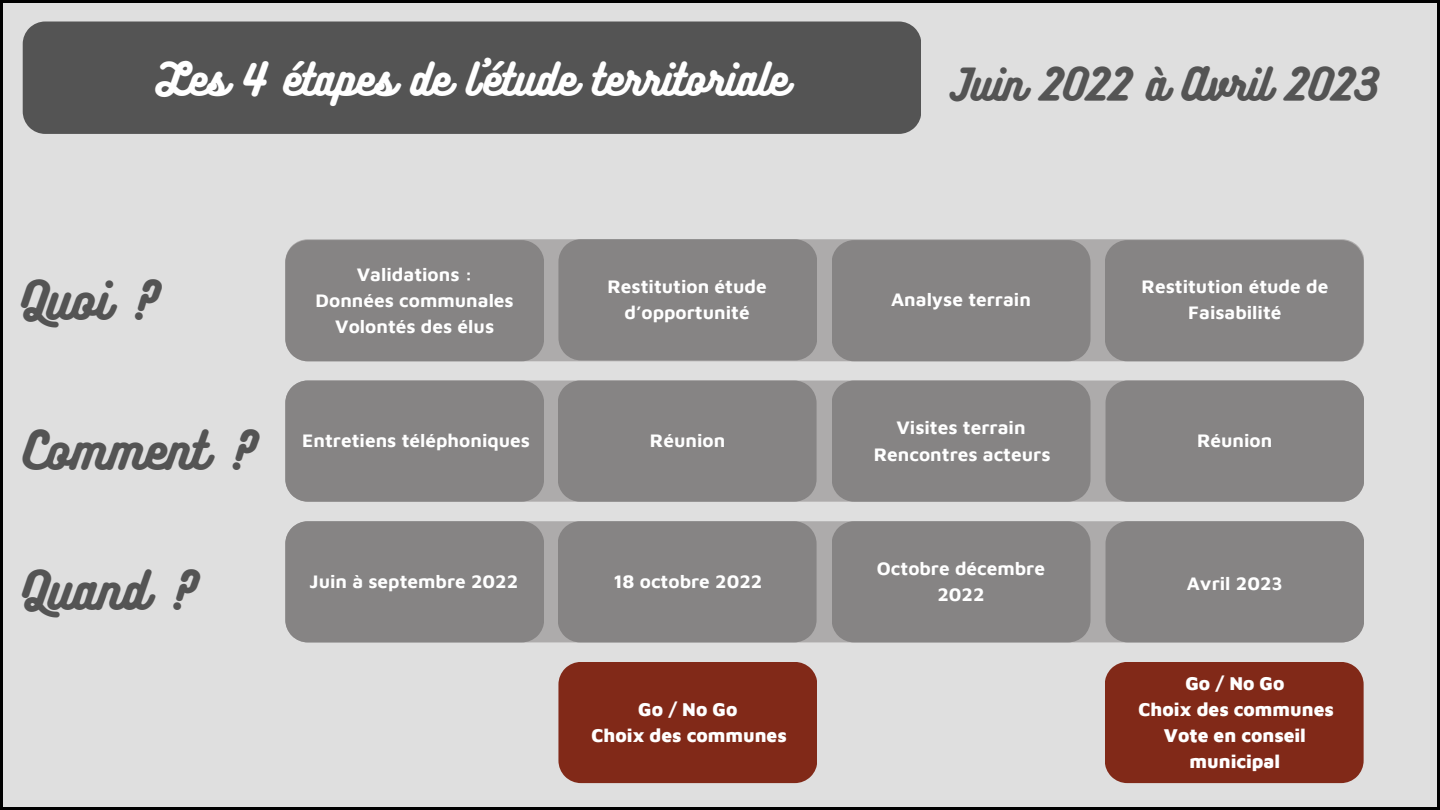
<style>
.page{position:relative;width:1440px;height:810px;background:#dfdfdf}
.page>*{position:absolute;margin:0;border:0;box-sizing:border-box;transform-origin:0 0}
.t1{font:47px "Bukhari Script";color:#545454}
.t2{font:40px "Bukhari Script";color:#fff}
.t3{font:40px "Bukhari Script";color:#545454}
.t4{font:700 19px/26.2px "Maven Pro";color:#fff;text-align:center}
.t5{font:900 19px "Maven Pro";color:#fff}
</style>
<div class="page">
<div style="left:23px;top:22px;width:898px;height:112px;background:#545454"></div>
<div style="left:544px;top:521px;width:562px;height:121px;background:#adabab"></div>
<svg style="left:285px;top:239px;width:1079px;height:122px;background:#adacac"></svg>
<div style="left:544px;top:381px;width:562px;height:121px;background:#adabab"></div>
<div style="left:285px;top:240px;width:259px;height:121px;background:#868484"></div>
<div style="left:558px;top:239px;width:259px;height:121px;background:#868484"></div>
<div style="left:832px;top:240px;width:258px;height:121px;background:#868484"></div>
<div style="left:285px;top:381px;width:259px;height:121px;background:#868484"></div>
<div style="left:558px;top:381px;width:258px;height:121px;background:#868484"></div>
<div style="left:832px;top:381px;width:258px;height:121px;background:#868484"></div>
<div style="left:558px;top:521px;width:258px;height:121px;background:#868484"></div>
<div style="left:285px;top:521px;width:259px;height:121px;background:#868484"></div>
<div style="left:832px;top:521px;width:258px;height:121px;background:#868484"></div>
<div style="left:1106px;top:521px;width:258px;height:121px;background:#868484"></div>
<div style="left:1106px;top:381px;width:258px;height:121px;background:#868484"></div>
<div style="left:558px;top:662px;width:259px;height:121px;background:#812918"></div>
<div style="left:1105px;top:662px;width:259px;height:121px;background:#812918"></div>
<div style="left:1105px;top:240px;width:259px;height:121px;background:#868484"></div>
<p class="t2" style="left:156px;top:53px;width:634px">Les 4 étapes de l’étude territoriale</p>
<p class="t1" style="left:18px;top:270px;width:142px">Quoi ?</p>
<p class="t1" style="left:24px;top:419px;width:235px">Comment ?</p>
<p class="t1" style="left:20px;top:560px;width:179px">Quand ?</p>
<p class="t4" style="left:357px;top:261px;width:117px">Validations :</p>
<p class="t4" style="left:316px;top:287px;width:200px">Données communales</p>
<p class="t4" style="left:335px;top:313px;width:160px">Volontés des élus</p>
<p class="t4" style="left:607px;top:273px;width:161px">Restitution étude</p>
<p class="t4" style="left:625px;top:299px;width:127px">d’opportunité</p>
<p class="t4" style="left:302px;top:427px;width:229px">Entretiens téléphoniques</p>
<p class="t4" style="left:650px;top:427px;width:77px">Réunion</p>
<p class="t4" style="left:310px;top:568px;width:210px">Juin à septembre 2022</p>
<p class="t4" style="left:614px;top:568px;width:150px">18 octobre 2022</p>
<p class="t5" style="left:638px;top:697px;width:101px">Go / No Go</p>
<p class="t5" style="left:592px;top:724px;width:197px">Choix des communes</p>
<p class="t3" style="left:951px;top:59px;width:429px">Juin 2022 à Avril 2023</p>
<p class="t4" style="left:891px;top:286px;width:141px">Analyse terrain</p>
<p class="t4" style="left:897px;top:414px;width:131px">Visites terrain</p>
<p class="t4" style="left:874px;top:440px;width:178px">Rencontres acteurs</p>
<p class="t4" style="left:877px;top:555px;width:170px">Octobre décembre<br>2022</p>
<p class="t4" style="left:1142px;top:273px;width:188px">Restitution étude de</p>
<p class="t4" style="left:1188px;top:299px;width:95px">Faisabilité</p>
<p class="t4" style="left:1197px;top:427px;width:77px">Réunion</p>
<p class="t4" style="left:1187px;top:570px;width:98px">Avril 2023</p>
<p class="t5" style="left:1185px;top:671px;width:101px">Go / No Go</p>
<p class="t5" style="left:1139px;top:697px;width:197px">Choix des communes</p>
<p class="t5" style="left:1164px;top:724px;width:144px">Vote en conseil</p>
<p class="t5" style="left:1190px;top:750px;width:92px">municipal</p>
</div>
